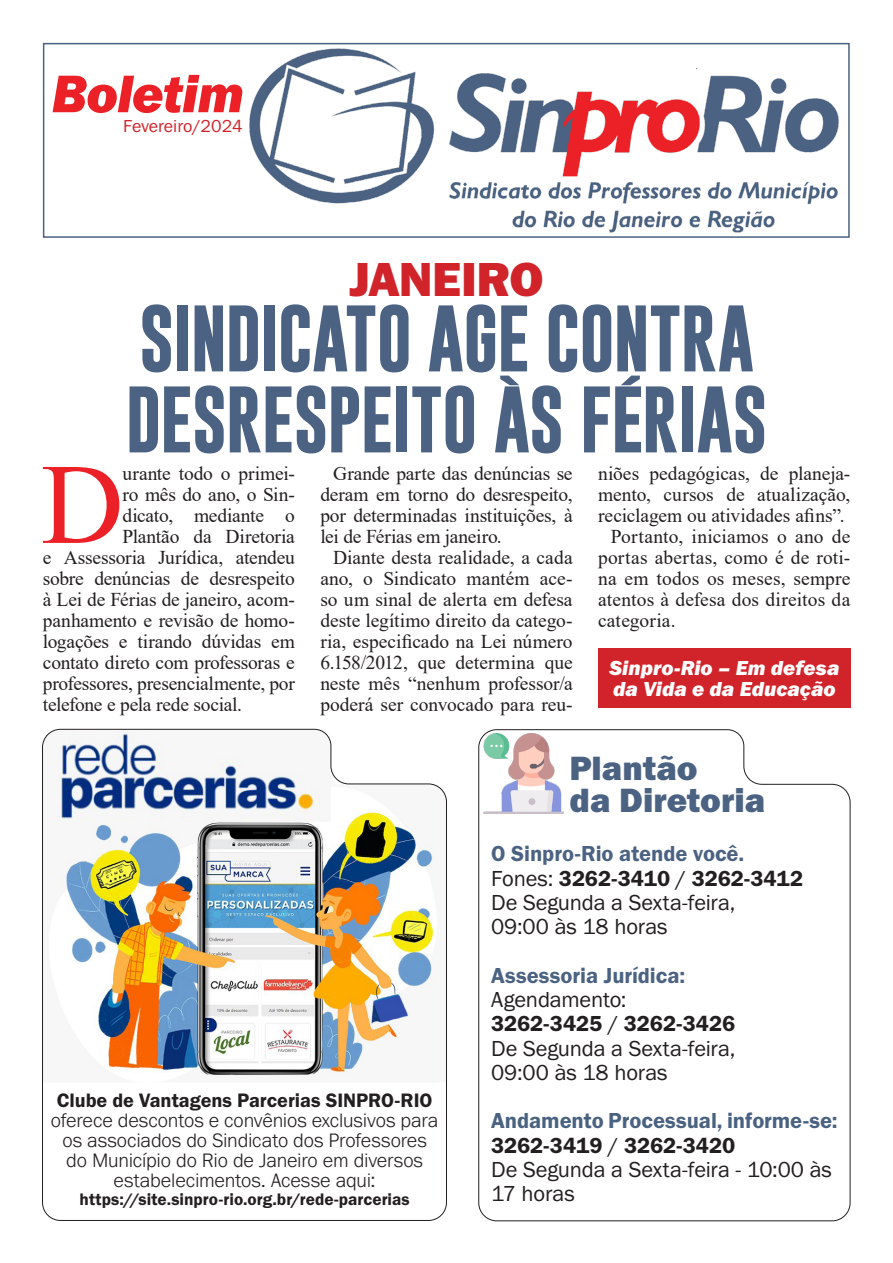
<style>
.page{position:relative;width:893px;height:1263px;background:#fff}
.page>*{position:absolute;margin:0;border:0;box-sizing:border-box;transform-origin:0 0}
.t1{font:114.6px "Times New Roman";color:#ec2127}
.t2{font:700 67.5px/81px "Gobold";letter-spacing:-.015em;color:#4b6282}
.t3{font:54.75px "Franklin Gothic URW Hea Ita";letter-spacing:-.015em;color:#ec2127}
.t4{font:49.5px "Franklin Gothic URW Hea";letter-spacing:-.015em;color:#d1232a}
.t5{font:34.95px "Franklin Gothic URW Hea";color:#4b6282}
.t6{font:22.5px/24.3px "Franklin Gothic URW Boo";letter-spacing:-.005em;color:#231f20}
.t7{font:22.5px "Franklin Gothic URW Dem";letter-spacing:-.005em;color:#231f20}
.t8{font:22.5px "Franklin Gothic URW Dem";letter-spacing:-.005em;color:#4b6282}
.t9{font:22.5px "Franklin Gothic URW Dem";letter-spacing:-.005em;color:#4a6281}
.t10{font:21px/21px "Franklin Gothic URW Hea Ita";color:#fff}
.t11{font:300 20.1px/20.1px "Franklin Gothic URW";letter-spacing:-.01em;color:#231f20;text-align:center}
.t12{font:19.5px/21px "Times New Roman";letter-spacing:-.005em;color:#231f20;text-align:justify}
.t13{font:18px "Franklin Gothic URW Boo";color:#d1232a}
.t14{font:17.25px "Franklin Gothic URW Dem";color:#231f20}
.s1{font-family:"Franklin Gothic URW Dem";font-weight:400}
.s2{font-family:"Franklin Gothic URW Boo"}
</style>
<div class="page">
<img style="left:249px;top:48px;width:186px;height:156px">
<img style="left:449px;top:69px;width:390px;height:107px">
<img style="left:449px;top:176px;width:389px;height:57px">
<div style="left:577px;top:63px;width:118px;height:25px;background:#fff"></div>
<div style="left:409px;top:188px;width:31px;height:17px;background:#fff"></div>
<div style="left:43px;top:43px;width:807px;height:195px;border:2px solid #4b6282"></div>
<div style="left:598px;top:648px;width:252px;height:60px;background:#d1232a"></div>
<svg style="left:42px;top:728px;width:405px;height:493px"></svg>
<svg style="left:478px;top:729px;width:373px;height:492px"></svg>
<img style="left:483px;top:733px;width:80px;height:80px">
<p class="t3" style="left:52px;top:58px;width:194px">Boletim</p>
<p class="t13" style="left:123px;top:115px;width:121px">Fevereiro/2024</p>
<p class="t4" style="left:349px;top:247px;width:196px">JANEIRO</p>
<p class="t2" style="left:125px;top:298px;width:644px">SINDICATO AGE CONTRA<br>DESRESPEITO ÀS FÉRIAS</p>
<p class="t1" style="left:41px;top:424px;width:84px">D</p>
<p class="t12" style="left:123px;top:462px;width:174px">urante todo o primei-</p>
<p class="t12" style="left:123px;top:483px;width:174px">ro mês do ano, o Sin-</p>
<p class="t12" style="left:123px;top:504px;width:174px">dicato, mediante o</p>
<p class="t12" style="left:123px;top:525px;width:174px">Plantão da Diretoria</p>
<p class="t12" style="left:43px;top:546px;width:253px">e Assessoria Jurídica, atendeu</p>
<p class="t12" style="left:43px;top:567px;width:253px">sobre denúncias de desrespeito</p>
<p class="t12" style="left:43px;top:588px;width:253px">à Lei de Férias de janeiro, acom-</p>
<p class="t12" style="left:43px;top:609px;width:253px">panhamento e revisão de homo-</p>
<p class="t12" style="left:43px;top:630px;width:253px">logações e tirando dúvidas em</p>
<p class="t12" style="left:43px;top:651px;width:253px">contato direto com professoras e</p>
<p class="t12" style="left:43px;top:672px;width:253px">professores, presencialmente, por</p>
<p class="t12" style="left:43px;top:693px;width:201px">telefone e pela rede social.</p>
<p class="t12" style="left:320px;top:462px;width:254px;text-indent:13px">Grande parte das denúncias se deram em torno do desrespeito, por determinadas instituições, à lei de Férias em janeiro.</p>
<p class="t12" style="left:320px;top:546px;width:254px;text-indent:13px">Diante desta realidade, a cada ano, o Sindicato mantém ace&shy;so um sinal de alerta em defesa deste legítimo direito da catego&shy;ria, especificado na Lei número 6.158/2012, que determina que neste mês “nenhum professor/a poderá ser convocado para reu-</p>
<p class="t12" style="left:598px;top:462px;width:254px">niões pedagógicas, de planeja&shy;mento, cursos de atualização, reciclagem ou atividades afins”.</p>
<p class="t12" style="left:598px;top:525px;width:254px;text-indent:13px">Portanto, iniciamos o ano de portas abertas, como é de roti&shy;na em todos os meses, sempre atentos à defesa dos direitos da categoria.</p>
<p class="t10" style="left:609px;top:656px;width:232px">Sinpro-Rio – Em defesa da Vida e da Educação</p>
<p class="t5" style="left:570px;top:746px;width:129px">Plantão</p>
<p class="t5" style="left:570px;top:778px;width:197px">da Diretoria</p>
<p class="t11" style="left:51px;top:1089px;width:389px"><span class="s1">Clube de Vantagens Parcerias SINPRO-RIO </span>oferece descontos e convênios exclusivos para os associados do Sindicato dos Professores do Município do Rio de Janeiro em diversos estabelecimentos. Acesse aqui:</p>
<p class="t14" style="left:80px;top:1188px;width:332px">https://site.sinpro-rio.org.br/rede-parcerias</p>
<p class="t8" style="left:491px;top:840px;width:255px">O Sinpro-Rio atende você.</p>
<p class="t7" style="left:491px;top:864px;width:314px"><span class="s2">Fones:</span> 3262-3410 <span class="s2">/</span> 3262-3412</p>
<p class="t6" style="left:491px;top:890px;width:246px">De Segunda a Sexta-feira,</p>
<p class="t6" style="left:491px;top:914px;width:178px">09:00 às 18 horas</p>
<p class="t8" style="left:491px;top:961px;width:196px">Assessoria Jurídica:</p>
<p class="t6" style="left:491px;top:987px;width:137px">Agendamento:</p>
<p class="t7" style="left:491px;top:1010px;width:246px">3262-3425 <span class="s2">/</span> 3262-3426</p>
<p class="t6" style="left:491px;top:1035px;width:246px">De Segunda a Sexta-feira,</p>
<p class="t6" style="left:491px;top:1060px;width:178px">09:00 às 18 horas</p>
<p class="t9" style="left:491px;top:1107px;width:348px">Andamento Processual, informe-se:</p>
<p class="t7" style="left:491px;top:1131px;width:246px">3262-3419 <span class="s2">/</span> 3262-3420</p>
<p class="t6" style="left:491px;top:1157px;width:342px">De Segunda a Sexta-feira - 10:00 às<br>17 horas</p>
</div>
